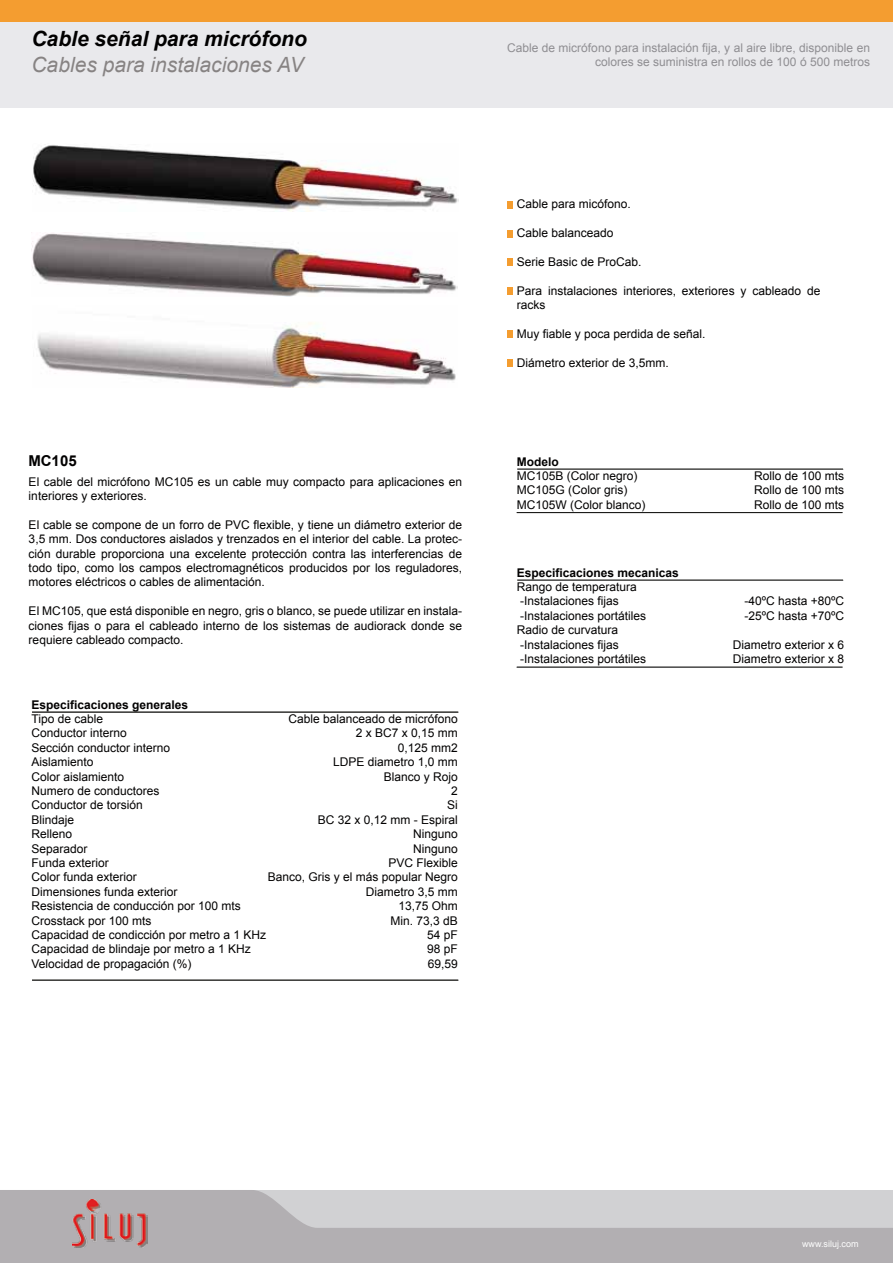
<style>
.page{position:relative;width:893px;height:1263px;background:#fff}
.page>*{position:absolute;margin:0;border:0;box-sizing:border-box;transform-origin:0 0}
.t1{font:italic 21px "Arial";color:#878383}
.t2{font:italic 700 21px "Arial";color:#010000}
.t3{font:700 15px "Arial";color:#020000}
.t4{font:12px/14.4px "Arial";color:#020000}
.t5{font:12px/14.4px "Arial";color:#8f8e92;text-align:right}
.t6{font:700 12px "Arial";color:#020000}
.t7{font:9px "Arial";color:#fdfdfd}
</style>
<div class="page">
<div style="left:0;top:0;width:893px;height:25px;background:#f49d30"></div>
<div style="left:0;top:22px;width:893px;height:86px;background:#e9e9ec"></div>
<svg style="left:0;top:1190px;width:893px;height:73px;background:#bdbbbe"></svg>
<div style="left:507px;top:201px;width:5px;height:8px;background:#f49d30"></div>
<svg style="left:507px;top:230px;width:5px;height:7px"></svg>
<div style="left:507px;top:258px;width:5px;height:8px;background:#f49d30"></div>
<svg style="left:507px;top:287px;width:5px;height:7px"></svg>
<hr style="left:517px;top:512px;width:326px;height:1px;background:#1d1d1b">
<img style="left:73px;top:1199px;width:74px;height:48px">
<hr style="left:517px;top:468px;width:326px;height:2px;background:#1d1d1b">
<hr style="left:32px;top:711px;width:426px;height:2px;background:#1d1d1b">
<hr style="left:32px;top:979px;width:426px;height:2px;background:#1d1d1b">
<div style="left:507px;top:330px;width:5px;height:8px;background:#f49d30"></div>
<svg style="left:507px;top:359px;width:5px;height:7px"></svg>
<hr style="left:517px;top:666px;width:326px;height:2px;background:#1d1d1b">
<hr style="left:517px;top:579px;width:326px;height:2px;background:#1d1d1b">
<img style="left:33px;top:145px;width:425px;height:67px">
<img style="left:31px;top:233px;width:427px;height:63px">
<img style="left:37px;top:322px;width:419px;height:66px">
<h1 class="t2" style="left:32px;top:25px;width:277px">Cable señal para micrófono</h1>
<h1 class="t1" style="left:32px;top:51px;width:274px">Cables para instalaciones AV</h1>
<p class="t5" style="left:507px;top:41px;width:364px">Cable de micrófono para instalación fija, y al aire libre, disponible en colores se suministra en rollos de 100 ó 500 metros</p>
<p class="t3" style="left:28px;top:450px;width:50px">MC105</p>
<p class="t4" style="left:29px;top:474px;width:435px">El cable del micrófono MC105 es un cable muy compacto para aplicaciones en interiores y exteriores.</p>
<p class="t4" style="left:29px;top:517px;width:435px;text-align:justify">El cable se compone de un forro de PVC flexible, y tiene un diámetro exterior de 3,5 mm. Dos conductores aislados y trenzados en el interior del cable. La protec&shy;ción durable proporciona una excelente protección contra las interferencias de todo tipo, como los campos electromagnéticos producidos por los reguladores, motores eléctricos o cables de alimentación.</p>
<p class="t4" style="left:29px;top:604px;width:435px;text-align:justify">El MC105, que está disponible en negro, gris o blanco, se puede utilizar en instala&shy;ciones fijas o para el cableado interno de los sistemas de audiorack donde se requiere cableado compacto.</p>
<p class="t6" style="left:31px;top:696px;width:158px">Especificaciones generales</p>
<p class="t4" style="left:31px;top:712px;width:236px">Tipo de cable<br>Conductor interno<br>Sección conductor interno<br>Aislamiento<br>Color aislamiento<br>Numero de conductores<br>Conductor de torsión<br>Blindaje<br>Relleno<br>Separador<br>Funda exterior<br>Color funda exterior<br>Dimensiones funda exterior<br>Resistencia de conducción por 100 mts<br>Crosstack por 100 mts<br>Capacidad de condicción por metro a 1 KHz<br>Capacidad de blindaje por metro a 1 KHz<br>Velocidad de propagación (%)</p>
<p class="t4" style="left:268px;top:712px;width:192px;text-align:right">Cable balanceado de micrófono<br>2 x BC7 x 0,15 mm<br>0,125 mm2<br>LDPE diametro 1,0 mm<br>Blanco y Rojo<br>2<br>Si<br>BC 32 x 0,12 mm - Espiral<br>Ninguno<br>Ninguno<br>PVC Flexible<br>Banco, Gris y el más popular Negro<br>Diametro 3,5 mm<br>13,75 Ohm<br>Min. 73,3 dB<br>54 pF<br>98 pF<br>69,59</p>
<p class="t4" style="left:517px;top:197px;width:116px">Cable para micófono.</p>
<p class="t4" style="left:517px;top:226px;width:98px">Cable balanceado</p>
<p class="t4" style="left:517px;top:255px;width:126px">Serie Basic de ProCab.</p>
<p class="t4" style="left:517px;top:284px;width:305px">Para instalaciones interiores, exteriores y cableado de racks</p>
<p class="t4" style="left:517px;top:327px;width:190px">Muy fiable y poca perdida de señal.</p>
<p class="t4" style="left:517px;top:356px;width:154px">Diámetro exterior de 3,5mm.</p>
<p class="t6" style="left:517px;top:453px;width:43px">Modelo</p>
<p class="t4" style="left:517px;top:469px;width:130px">MC105B (Color negro)<br>MC105G (Color gris)<br>MC105W (Color blanco)</p>
<p class="t6" style="left:517px;top:564px;width:164px">Especificaciones mecanicas</p>
<p class="t4" style="left:517px;top:580px;width:131px">Rango de temperatura -Instalaciones fijas -Instalaciones portátiles<br>Radio de curvatura -Instalaciones fijas -Instalaciones portátiles</p>
<p class="t4" style="left:754px;top:469px;width:92px;text-align:justify">Rollo de 100 mts Rollo de 100 mts Rollo de 100 mts</p>
<p class="t4" style="left:744px;top:594px;width:101px">-40ºC hasta +80ºC -25ºC hasta +70ºC</p>
<p class="t4" style="left:733px;top:637px;width:113px">Diametro exterior x 6<br>Diametro exterior x 8</p>
<p class="t7" style="left:802px;top:1238px;width:58px">www.siluj.com</p>
</div>
